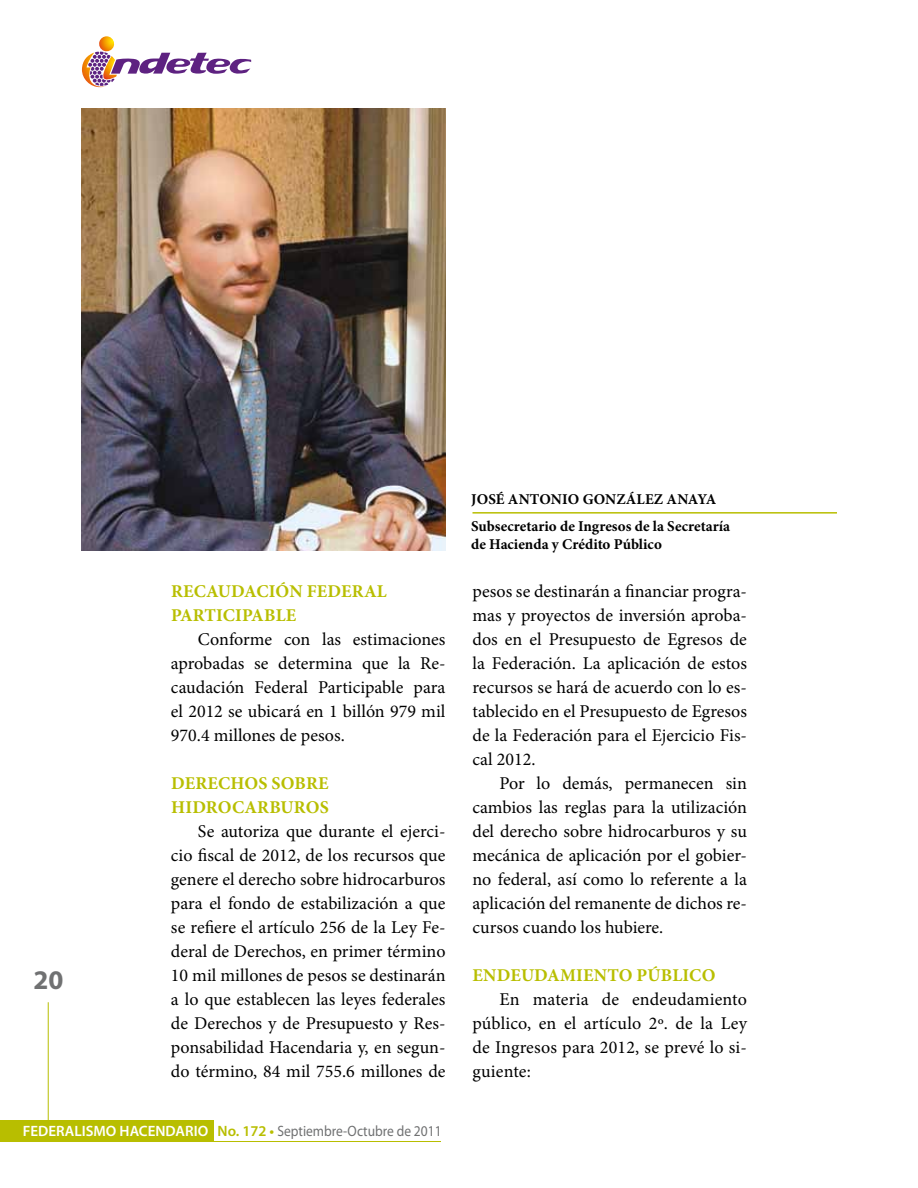
<style>
.page{position:relative;width:918px;height:1188px;background:#fff}
.page>*{position:absolute;margin:0;border:0;box-sizing:border-box;transform-origin:0 0}
.t1{font:700 27px "Myriad Pro";color:#707172}
.t2{font:18px/24px "Minion Pro";color:#000;text-align:justify}
.t3{font:700 18px/24px "Minion Pro";letter-spacing:.01em;color:#b8be00;text-align:right}
.t4{font:700 15px/27px "Minion Pro";letter-spacing:.005em;color:#000}
.t5{font:15px "Myriad Pro";color:#707172;scale:.9 1}
.s1{font-weight:600;color:#fff}
.s2{font-weight:600;color:#b8be00}
</style>
<div class="page">
<div style="left:0;top:1121px;width:213px;height:21px;background:#b8be00"></div>
<hr style="left:0;top:1141px;width:441px;height:1px;background:#b8be00">
<hr style="left:48px;top:1002px;width:1px;height:119px;background:#b8be00">
<svg style="left:82px;top:36px;width:169px;height:52px"></svg>
<img style="left:81px;top:108px;width:365px;height:443px">
<hr style="left:472px;top:512px;width:365px;height:2px;background:#b8be00">
<h1 class="t1" style="left:33px;top:963px;width:31px">20</h1>
<p class="t3" style="left:171px;top:579px;width:13px">RECA</p>
<p class="t3" style="left:218px;top:579px;width:26px">UDACI</p>
<p class="t3" style="left:276px;top:579px;width:54px">ÓN FEDE</p>
<p class="t3" style="left:352px;top:579px;width:25px">RAL</p>
<p class="t3" style="left:171px;top:603px;width:56px">PA RTICIPA</p>
<p class="t3" style="left:264px;top:603px;width:23px">BLE</p>
<p class="t2" style="left:171px;top:628px;width:276px;text-indent:27px">Conforme con las estimaciones aprobadas se determina que la Re&shy;caudación Federal Participable para el 2012 se ubicará en 1 billón 979 mil 970.4 millones de pesos.</p>
<p class="t3" style="left:171px;top:771px;width:50px">DERECH</p>
<p class="t3" style="left:171px;top:771px;width:159px">OS SOBRE<br>HIDROCARBUROS</p>
<p class="t2" style="left:171px;top:820px;width:276px;text-indent:27px">Se autoriza que durante el ejerci&shy;cio fiscal de 2012, de los recursos que genere el derecho sobre hidrocarburos para el fondo de estabilización a que se refiere el artículo 256 de la Ley Fe&shy;deral de Derechos, en primer término 10 mil millones de pesos se destinarán a lo que establecen las leyes federales de Derechos y de Presupuesto y Res&shy;ponsabilidad Hacendaria y, en segun&shy;do término, 84 mil 755.6 millones de</p>
<p class="t5" style="left:23px;top:1122px;width:467px"><span class="s1">FEDERALISMO HACENDARIO</span> <span class="s2">No. 172 •</span> Septiembre-Octubre de 2011</p>
<p class="t4" style="left:471px;top:485px;width:261px">JOSÉ ANTONIO GONZÁLEZ ANAYA<br>SUBSECRETARIO DE INGRESOS DE LA SECRETARÍA</p>
<p class="t4" style="left:471px;top:530px;width:192px">DE HACIENDA Y CRÉDITO PÚBLICO</p>
<p class="t2" style="left:472px;top:580px;width:276px">pesos se destinarán a financiar progra&shy;mas y proyectos de inversión aproba&shy;dos en el Presupuesto de Egresos de la Federación. La aplicación de estos recursos se hará de acuerdo con lo es&shy;tablecido en el Presupuesto de Egresos de la Federación para el Ejercicio Fis&shy;cal 2012.</p>
<p class="t2" style="left:472px;top:772px;width:276px;text-indent:27px">Por lo demás, permanecen sin cambios las reglas para la utilización del derecho sobre hidrocarburos y su mecánica de aplicación por el gobier&shy;no federal, así como lo referente a la aplicación del remanente de dichos re&shy;cursos cuando los hubiere.</p>
<p class="t3" style="left:473px;top:963px;width:25px">ENDE</p>
<p class="t3" style="left:521px;top:963px;width:27px">UDAMIEN</p>
<p class="t3" style="left:607px;top:963px;width:110px">TO PÚBLICO</p>
<p class="t2" style="left:472px;top:988px;width:276px;text-indent:27px">En materia de endeudamiento público, en el artículo 2º. de la Ley de Ingresos para 2012, se prevé lo si&shy;guiente:</p>
</div>
